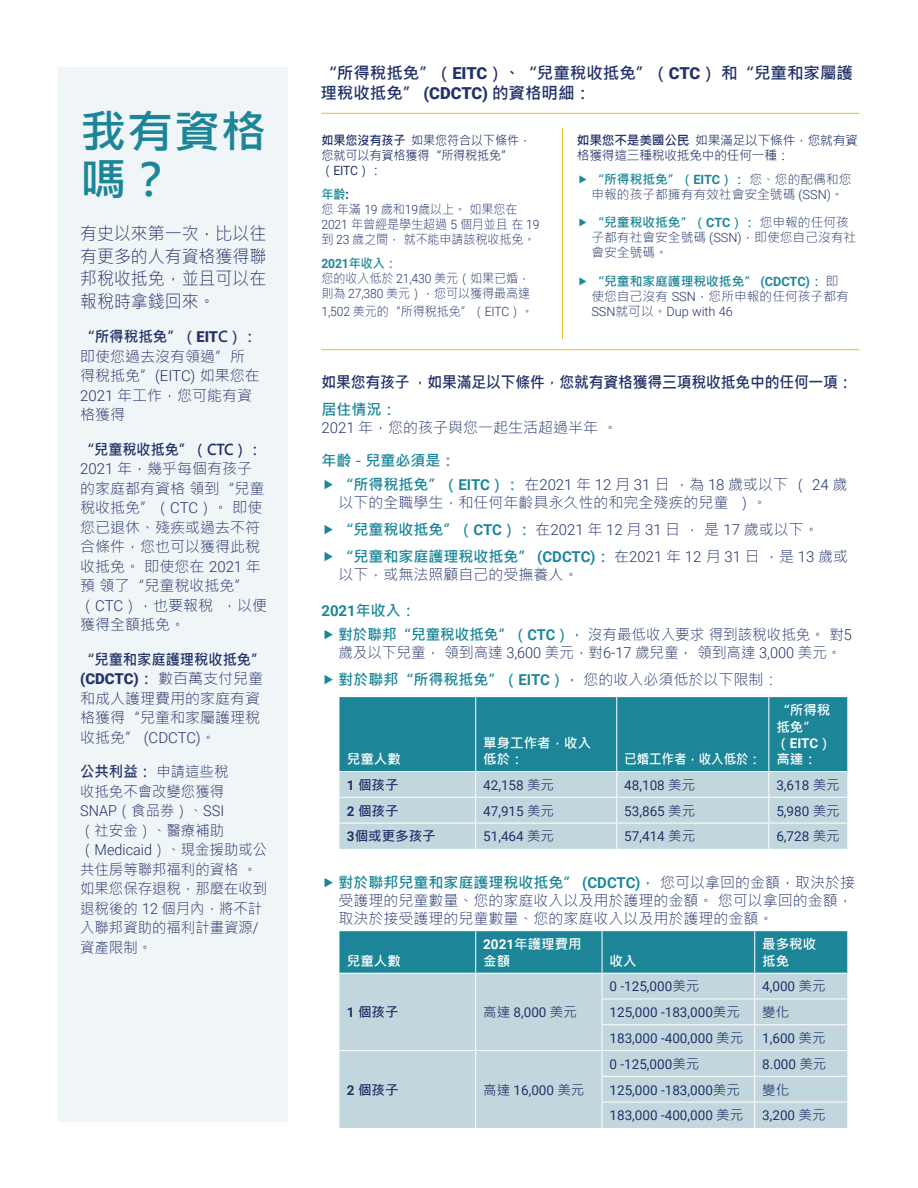
<style>
.page{position:relative;width:918px;height:1188px;background:#fff}
.page>*{position:absolute;margin:0;border:0;box-sizing:border-box;transform-origin:0 0}
.t1{font:700 45px/48px "Microsoft Jheng Hei";color:#1c8698}
.t2{font:300 18px/22.5px "Microsoft Jheng Hei";color:#223268;text-align:justify;scale:.94 1}
.t3{font:700 16.5px/19.8px "Microsoft Jheng Hei";color:#223268}
.t4{font:700 15.75px "Microsoft Jheng Hei";letter-spacing:-.01em;color:#223268;scale:.94 1}
.t5{font:300 15px/19.5px "Microsoft Jheng Hei";color:#223268}
.t6{font:300 15px/19.5px "Microsoft Jheng Hei";color:#223268;scale:.96 1}
.t7{font:700 15px "Microsoft Jheng Hei";color:#1c8698}
.t8{font:700 15px "Roboto";color:#1c8698}
.t9{font:13.5px "Roboto";color:#223268}
.t10{font:700 13.5px/16.2px "Microsoft Jheng Hei";color:#fff}
.t11{font:700 13.5px "Microsoft Jheng Hei";color:#223268}
.t12{font:700 13.5px "Microsoft Jheng Hei";color:#fff;scale:.93 1}
.t13{font:13.5px "Microsoft Jheng Hei";color:#223268}
.t14{font:300 12.75px/15px "Microsoft Jheng Hei";letter-spacing:-.01em;color:#223268}
.t15{font:300 12.75px/15px "Microsoft Jheng Hei";letter-spacing:-.01em;color:#223268;scale:.95 1}
.t16{font:12.75px/15px "Microsoft Jheng Hei";letter-spacing:-.02em;color:#223268;scale:.95 1}
.t17{font:12.75px/15px "Microsoft Jheng Hei";letter-spacing:-.02em;color:#223268}
.s1{font-weight:700}
.s2{font-family:"Roboto";font-weight:900}
.s3{font-family:"Roboto"}
.s4{font-weight:700;color:#1c8698}
.s5{font-family:"Roboto";font-weight:700}
.s6{font-family:"Roboto";font-weight:700;color:#1c8698}
.s7{font-weight:300;color:#223268}
.s8{font-family:"Roboto";font-weight:300;color:#223268}
.s9{font-family:"Microsoft Jheng Hei"}
</style>
<div class="page">
<div style="left:58px;top:67px;width:230px;height:1054px;background:#f0f5f7"></div>
<svg style="left:339px;top:697px;width:508px;height:152px;background:#73b0bd"></svg>
<svg style="left:339px;top:931px;width:508px;height:197px;background:#a0c6d0"></svg>
<hr style="left:321px;top:349px;width:539px;height:1px;background:#eebe1a">
<hr style="left:321px;top:113px;width:539px;height:1px;background:#eebe1a">
<hr style="left:562px;top:128px;width:1px;height:211px;background:#eebe1a">
<p class="t1" style="left:80px;top:108px;width:188px">我有資格嗎？</p>
<p class="t2" style="left:80px;top:222px;width:199px">有史以來第一次，比以往有更多的人有資格獲得聯邦稅收抵免，並且可以在報稅時拿錢回來。</p>
<p class="t5" style="left:80px;top:327px;width:181px"><span class="s1">“所得稅抵免”（</span><span class="s2">EIT</span><span class="s1">C）：</span>即使您過去沒有領過”所得稅抵免”<span class="s3">(EITC)</span> 如果您在<br><span class="s3">2021</span> 年工作，您可能有資格獲得</p>
<p class="t5" style="left:80px;top:440px;width:188px"><span class="s1">“兒童稅收抵免”（CTC）：<br></span><span class="s3">2021</span> 年，幾乎每個有孩子的家庭都有資格 領到“兒童稅收抵免”（<span class="s3">CTC</span>）。 即使您已退休、殘疾或過去不符合條件，您也可以獲得此稅收抵免。 即使您在 <span class="s3">2021</span> 年預 領了“兒童稅收抵免”（<span class="s3">CTC</span>），也要報稅 ，以便獲得全額抵免。</p>
<p class="t5" style="left:80px;top:650px;width:187px"><span class="s1">“兒童和家庭護理稅收抵免” </span><span class="s2">(CDCTC)</span><span class="s1">：</span> 數百萬支付兒童和成人護理費用的家庭有資格獲得“兒童和家屬護理稅收抵免” <span class="s3">(CDCTC)</span>。</p>
<p class="t6" style="left:80px;top:762px;width:196px"><span class="s1">公共利益：</span> 申請這些稅<br>收抵免不會改變您獲得<br><span class="s3">SNAP</span>（食品券）、<span class="s3">SSI<br></span>（社安金）、醫療補助（<span class="s3">Medicaid</span>）、現金援助或公共住房等聯邦福利的資格 。如果您保存退稅，那麼在收到退稅後的 <span class="s3">12</span> 個月內，將不計入聯邦資助的福利計畫資源<span class="s3">/</span>資產限制。</p>
<p class="t3" style="left:320px;top:63px;width:534px">“所得稅抵免”（<span class="s2">EITC</span>）、“兒童稅收抵免”（<span class="s2">CTC</span>） 和“兒童和家屬護理稅收抵免” <span class="s2">(CDCTC)</span> 的資格明細：</p>
<p class="t16" style="left:321px;top:133px;width:222px"><span class="s1">如果您沒有孩子</span> 如果您符合以下條件，您就可以有資格獲得“所得稅抵免”（<span class="s3">EITC</span>）：</p>
<p class="t15" style="left:321px;top:187px;width:231px"><span class="s4">年齡</span><span class="s5">:<br></span>您 年滿 <span class="s3">19</span> 歲和<span class="s3">19</span>歲以上。 如果您在<br><span class="s3">2021</span> 年曾經是學生超過 <span class="s3">5</span> 個月並且 在 <span class="s3">19</span>到 <span class="s3">23</span> 歲之間， 就不能申請該稅收抵免。</p>
<p class="t15" style="left:321px;top:256px;width:221px"><span class="s6">2021</span><span class="s4">年收入：<br></span>您的收入低於 <span class="s3">21,430</span> 美元（如果已婚，則為 <span class="s3">27,380</span> 美元），您可以獲得最高達</p>
<p class="t15" style="left:321px;top:304px;width:224px"><span class="s3">1,502</span> 美元的“所得稅抵免”（<span class="s3">EITC</span>）。</p>
<p class="t17" style="left:577px;top:133px;width:283px"><span class="s1">如果您不是美國公民</span> 如果滿足以下條件，您就有資格獲得這三種稅收抵免中的任何一種：</p>
<p class="t14" style="left:591px;top:172px;width:262px"><span class="s4">“所得稅抵免”（</span><span class="s6">EITC</span><span class="s4">）：</span> 您、您的配偶和您申報的孩子都擁有有效社會安全號碼 <span class="s3">(SSN)</span>。</p>
<p class="t14" style="left:591px;top:215px;width:266px"><span class="s4">“兒童稅收抵免”（</span><span class="s6">CTC</span><span class="s4">）：</span> 您申報的任何孩子都有社會安全號碼 <span class="s3">(SSN)</span>，即使您自己沒有社會安全號碼。</p>
<p class="t14" style="left:591px;top:274px;width:259px"><span class="s4">“兒童和家庭護理稅收抵免”</span> <span class="s6">(CDCTC)</span><span class="s4">：</span>即使您自己沒有 <span class="s3">SSN</span>，您所申報的任何孩子都有<br><span class="s3">SSN</span>就可以。<span class="s3">Dup with 46</span></p>
<p class="t4" style="left:321px;top:372px;width:567px">如果您有孩子 ，如果滿足以下條件，您就有資格獲得三項稅收抵免中的任何一項：</p>
<p class="t5" style="left:321px;top:401px;width:298px;line-height:18px"><span class="s4">居住情況：<br></span><span class="s3">2021</span> 年，您的孩子與您一起生活超過半年 。</p>
<p class="t7" style="left:321px;top:451px;width:136px">年齡 - 兒童必須是：</p>
<p class="t5" style="left:338px;top:476px;width:511px;line-height:18px"><span class="s4">“所得稅抵免”（</span><span class="s6">EITC</span><span class="s4">）：</span> 在<span class="s3">2021</span> 年 <span class="s3">12</span> 月 <span class="s3">31</span> 日 ，為 <span class="s3">18</span> 歲或以下 （ <span class="s3">24</span> 歲以下的全職學生，和任何年齡具永久性的和完全殘疾的兒童 ）。</p>
<p class="t7" style="left:338px;top:520px;width:482px">“兒童稅收抵免”（<span class="s3">CTC</span>）：<span class="s7">在</span><span class="s8">2021</span> <span class="s7">年</span> <span class="s8">12</span> <span class="s7">月</span> <span class="s8">31</span> <span class="s7">日 ， 是</span> <span class="s8">17</span> <span class="s7">歲或以下。</span></p>
<p class="t5" style="left:338px;top:548px;width:511px;line-height:18px"><span class="s4">“兒童和家庭護理稅收抵免”</span> <span class="s6">(CDCTC)</span><span class="s4">：</span>在<span class="s3">2021</span> 年 <span class="s3">12</span> 月 <span class="s3">31</span> 日 ，是 <span class="s3">13</span> 歲或以下，或無法照顧自己的受撫養人。</p>
<p class="t8" style="left:321px;top:600px;width:96px">2021<span class="s9">年收入：</span></p>
<p class="t5" style="left:338px;top:626px;width:515px;line-height:18px"><span class="s4">對於聯邦“兒童稅收抵免”（</span><span class="s6">CTC</span><span class="s4">），</span> 沒有最低收入要求 得到該稅收抵免。 對<span class="s3">5</span>歲及以下兒童， 領到高達 <span class="s3">3,600</span> 美元，對<span class="s3">6-17</span> 歲兒童， 領到高達 <span class="s3">3,000</span> 美元。</p>
<p class="t7" style="left:338px;top:670px;width:442px">對於聯邦“所得稅抵免”（<span class="s3">EITC</span>），<span class="s7">您的收入必須低於以下限制：</span></p>
<p class="t10" style="left:347px;top:751px;width:55px">兒童人數</p>
<p class="t10" style="left:483px;top:735px;width:109px">單身工作者，收入低於：</p>
<p class="t12" style="left:624px;top:751px;width:149px">已婚工作者，收入低於：</p>
<p class="t10" style="left:776px;top:702px;width:57px">“所得稅抵免”（<span class="s3">EITC</span>）高達：</p>
<p class="t11" style="left:347px;top:776px;width:53px"><span class="s3">1</span> 個孩子</p>
<p class="t9" style="left:483px;top:776px;width:72px">42,158 <span class="s9">美元</span></p>
<p class="t9" style="left:624px;top:776px;width:72px">48,108 <span class="s9">美元</span></p>
<p class="t9" style="left:776px;top:776px;width:65px">3,618 <span class="s9">美元</span></p>
<p class="t11" style="left:347px;top:802px;width:53px"><span class="s3">2</span> 個孩子</p>
<p class="t9" style="left:483px;top:801px;width:72px">47,915 <span class="s9">美元</span></p>
<p class="t9" style="left:624px;top:801px;width:72px">53,865 <span class="s9">美元</span></p>
<p class="t9" style="left:776px;top:801px;width:65px">5,980 <span class="s9">美元</span></p>
<p class="t11" style="left:347px;top:828px;width:90px"><span class="s3">3</span>個或更多孩子</p>
<p class="t9" style="left:483px;top:827px;width:72px">51,464 <span class="s9">美元</span></p>
<p class="t9" style="left:624px;top:827px;width:72px">57,414 <span class="s9">美元</span></p>
<p class="t9" style="left:776px;top:827px;width:65px">6,728 <span class="s9">美元</span></p>
<p class="t5" style="left:338px;top:873px;width:518px;line-height:18px"><span class="s4">對於聯邦兒童和家庭護理稅收抵免”</span> <span class="s6">(CDCTC)</span><span class="s4">，</span> 您可以拿回的金額，取決於接受護理的兒童數量、您的家庭收入以及用於護理的金額。 您可以拿回的金額，取決於接受護理的兒童數量、您的家庭收入以及用於護理的金額。</p>
<p class="t10" style="left:347px;top:953px;width:55px">兒童人數</p>
<p class="t10" style="left:483px;top:936px;width:100px"><span class="s3">2021</span>年護理費用金額</p>
<p class="t10" style="left:762px;top:936px;width:56px">最多稅收抵免</p>
<p class="t10" style="left:610px;top:953px;width:28px">收入</p>
<p class="t11" style="left:347px;top:1004px;width:53px"><span class="s3">1</span> 個孩子</p>
<p class="t9" style="left:483px;top:1003px;width:95px"><span class="s9">高達</span> 8,000 <span class="s9">美元</span></p>
<p class="t11" style="left:347px;top:1081px;width:53px"><span class="s3">2</span> 個孩子</p>
<p class="t9" style="left:483px;top:1080px;width:103px"><span class="s9">高達</span> 16,000 <span class="s9">美元</span></p>
<p class="t9" style="left:610px;top:977px;width:91px">0 -125,000<span class="s9">美元</span></p>
<p class="t9" style="left:762px;top:977px;width:65px">4,000 <span class="s9">美元</span></p>
<p class="t9" style="left:610px;top:1003px;width:132px">125,000 -183,000<span class="s9">美元</span></p>
<p class="t13" style="left:762px;top:1004px;width:29px">變化</p>
<p class="t9" style="left:610px;top:1029px;width:135px">183,000 -400,000 <span class="s9">美元</span></p>
<p class="t9" style="left:762px;top:1029px;width:65px">1,600 <span class="s9">美元</span></p>
<p class="t9" style="left:610px;top:1055px;width:91px">0 -125,000<span class="s9">美元</span></p>
<p class="t9" style="left:762px;top:1055px;width:66px">8.000 <span class="s9">美元</span></p>
<p class="t9" style="left:610px;top:1080px;width:132px">125,000 -183,000<span class="s9">美元</span></p>
<p class="t13" style="left:762px;top:1081px;width:29px">變化</p>
<p class="t9" style="left:610px;top:1106px;width:135px">183,000 -400,000 <span class="s9">美元</span></p>
<p class="t9" style="left:762px;top:1106px;width:65px">3,200 <span class="s9">美元</span></p>
</div>
